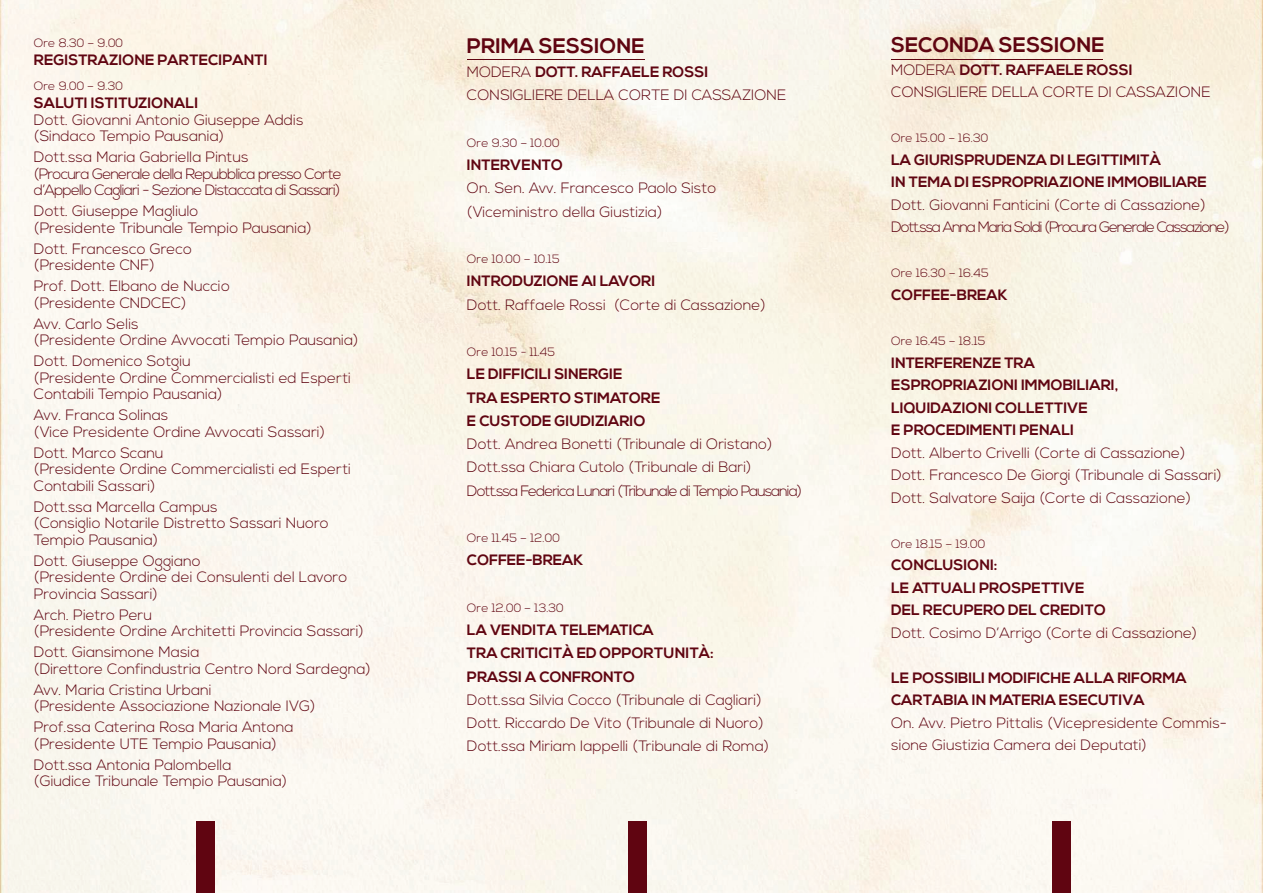
<style>
.page{position:relative;width:1263px;height:893px;background:#fff}
.page>*{position:absolute;margin:0;border:0;box-sizing:border-box;transform-origin:0 0}
.t1{font:700 21px "Nexa";color:#600511}
.t2{font:300 15px/16.5px "Nexa";color:#600511}
.t3{font:700 15px/22.5px "Nexa";color:#600511}
.t4{font:300 15px/16.5px "Nexa";letter-spacing:-.055em;color:#600511}
.t5{font:300 15px/22.5px "Nexa";letter-spacing:-.07em;color:#600511}
.t6{font:300 12px "Nexa";color:#600511}
.s1{font-weight:700}
</style>
<div class="page">
<img style="left:0;top:0;width:1263px;height:893px">
<div style="left:196px;top:822px;width:19px;height:71px;background:#600511"></div>
<div style="left:628px;top:822px;width:19px;height:71px;background:#600511"></div>
<div style="left:1052px;top:822px;width:19px;height:71px;background:#600511"></div>
<hr style="left:467px;top:59px;width:177px;height:1px;background:#600511">
<hr style="left:891px;top:59px;width:212px;height:1px;background:#600511">
<p class="t6" style="left:34px;top:39px;width:91px">Ore 8.30 – 9.00</p>
<p class="t3" style="left:34px;top:51px;width:235px">REGISTRAZIONE PARTECIPANTI</p>
<p class="t6" style="left:34px;top:82px;width:91px">Ore 9.00 – 9.30</p>
<p class="t3" style="left:34px;top:95px;width:166px">SALUTI ISTITUZIONALI</p>
<p class="t2" style="left:34px;top:113px;width:271px">Dott. Giovanni Antonio Giuseppe Addis (Sindaco Tempio Pausania)</p>
<p class="t4" style="left:34px;top:151px;width:309px">Dott.ssa Maria Gabriella Pintus<br>(Procura Generale della Repubblica presso Corte d’Appello Cagliari - Sezione Distaccata di Sassari)</p>
<p class="t2" style="left:34px;top:205px;width:279px">Dott. Giuseppe Magliulo<br>(Presidente Tribunale Tempio Pausania)</p>
<p class="t2" style="left:34px;top:242px;width:160px">Dott. Francesco Greco (Presidente CNF)</p>
<p class="t2" style="left:34px;top:280px;width:197px">Prof. Dott. Elbano de Nuccio (Presidente CNDCEC)</p>
<p class="t2" style="left:34px;top:317px;width:326px">Avv. Carlo Selis<br>(Presidente Ordine Avvocati Tempio Pausania)</p>
<p class="t2" style="left:34px;top:355px;width:319px">Dott. Domenico Sotgiu<br>(Presidente Ordine Commercialisti ed Esperti<br>Contabili Tempio Pausania)</p>
<p class="t2" style="left:34px;top:409px;width:293px">Avv. Franca Solinas<br>(Vice Presidente Ordine Avvocati Sassari)</p>
<p class="t2" style="left:34px;top:446px;width:319px">Dott. Marco Scanu<br>(Presidente Ordine Commercialisti ed Esperti<br>Contabili Sassari)</p>
<p class="t2" style="left:34px;top:500px;width:296px">Dott.ssa Marcella Campus<br>(Consiglio Notarile Distretto Sassari Nuoro<br>Tempio Pausania)</p>
<p class="t2" style="left:34px;top:554px;width:315px">Dott. Giuseppe Oggiano<br>(Presidente Ordine dei Consulenti del Lavoro<br>Provincia Sassari)</p>
<p class="t2" style="left:34px;top:608px;width:331px">Arch. Pietro Peru<br>(Presidente Ordine Architetti Provincia Sassari)</p>
<p class="t2" style="left:34px;top:646px;width:338px">Dott. Giansimone Masia<br>(Direttore Confindustria Centro Nord Sardegna)</p>
<p class="t2" style="left:34px;top:683px;width:283px">Avv. Maria Cristina Urbani<br>(Presidente Associazione Nazionale IVG)</p>
<p class="t2" style="left:34px;top:721px;width:261px">Prof.ssa Caterina Rosa Maria Antona (Presidente UTE Tempio Pausania)</p>
<p class="t2" style="left:34px;top:758px;width:255px">Dott.ssa Antonia Palombella (Giudice Tribunale Tempio Pausania)</p>
<h1 class="t1" style="left:467px;top:39px;width:179px">PRIMA SESSIONE</h1>
<p class="t2" style="left:467px;top:62px;width:321px;line-height:23.2px">MODERA <span class="s1">DOTT. RAFFAELE ROSSI<br></span>CONSIGLIERE DELLA CORTE DI CASSAZIONE</p>
<p class="t6" style="left:467px;top:139px;width:94px">Ore 9.30 – 10.00</p>
<p class="t3" style="left:467px;top:156px;width:97px">INTERVENTO</p>
<p class="t2" style="left:467px;top:178px;width:251px;line-height:23.2px">On. Sen. Avv. Francesco Paolo Sisto (Viceministro della Giustizia)</p>
<p class="t6" style="left:467px;top:255px;width:94px">Ore 10.00 – 10.15</p>
<p class="t3" style="left:467px;top:273px;width:190px">INTRODUZIONE AI LAVORI</p>
<p class="t2" style="left:467px;top:298px;width:300px">Dott. Raffaele Rossi (Corte di Cassazione)</p>
<p class="t6" style="left:467px;top:348px;width:90px">Ore 10.15 - 11.45</p>
<p class="t3" style="left:467px;top:365px;width:195px;line-height:23.2px">LE DIFFICILI SINERGIE<br>TRA ESPERTO STIMATORE<br>E CUSTODE GIUDIZIARIO</p>
<p class="t2" style="left:467px;top:434px;width:337px;line-height:23.2px">Dott. Andrea Bonetti (Tribunale di Oristano)<br>Dott.ssa Chiara Cutolo (Tribunale di Bari)<br>Dott.ssa Federica Lunari (Tribunale di Tempio Pausania)</p>
<p class="t6" style="left:467px;top:534px;width:94px">Ore 11.45 – 12.00</p>
<p class="t3" style="left:467px;top:552px;width:118px">COFFEE-BREAK</p>
<p class="t6" style="left:467px;top:604px;width:98px">Ore 12.00 – 13.30</p>
<p class="t3" style="left:467px;top:621px;width:248px;line-height:23.2px">LA VENDITA TELEMATICA<br>TRA CRITICITÀ ED OPPORTUNITÀ:<br>PRASSI A CONFRONTO</p>
<p class="t2" style="left:467px;top:690px;width:304px;line-height:23.2px">Dott.ssa Silvia Cocco (Tribunale di Cagliari)<br>Dott. Riccardo De Vito (Tribunale di Nuoro)<br>Dott.ssa Miriam Iappelli (Tribunale di Roma)</p>
<h1 class="t1" style="left:891px;top:38px;width:215px">SECONDA SESSIONE</h1>
<p class="t2" style="left:891px;top:60px;width:321px;line-height:22.5px">MODERA <span class="s1">DOTT. RAFFAELE ROSSI<br></span>CONSIGLIERE DELLA CORTE DI CASSAZIONE</p>
<p class="t6" style="left:891px;top:134px;width:99px">Ore 15.00 – 16.30</p>
<p class="t3" style="left:891px;top:151px;width:317px">LA GIURISPRUDENZA DI LEGITTIMITÀ<br>IN TEMA DI ESPROPRIAZIONE IMMOBILIARE</p>
<p class="t5" style="left:891px;top:195px;width:340px">Dott. Giovanni Fanticini (Corte di Cassazione)<br>Dott.ssa Anna Maria Soldi (Procura Generale Cassazione)</p>
<p class="t6" style="left:891px;top:269px;width:99px">Ore 16.30 – 16.45</p>
<p class="t3" style="left:891px;top:286px;width:118px">COFFEE-BREAK</p>
<p class="t6" style="left:891px;top:337px;width:96px">Ore 16.45 – 18.15</p>
<p class="t3" style="left:891px;top:354px;width:229px">INTERFERENZE TRA<br>ESPROPRIAZIONI IMMOBILIARI,<br>LIQUIDAZIONI COLLETTIVE<br>E PROCEDIMENTI PENALI</p>
<p class="t2" style="left:891px;top:443px;width:332px;line-height:22.5px">Dott. Alberto Crivelli (Corte di Cassazione)<br>Dott. Francesco De Giorgi (Tribunale di Sassari)<br>Dott. Salvatore Saija (Corte di Cassazione)</p>
<p class="t6" style="left:891px;top:539px;width:96px">Ore 18.15 – 19.00</p>
<p class="t3" style="left:891px;top:556px;width:216px">CONCLUSIONI:<br>LE ATTUALI PROSPETTIVE<br>DEL RECUPERO DEL CREDITO</p>
<p class="t2" style="left:891px;top:626px;width:307px">Dott. Cosimo D’Arrigo (Corte di Cassazione)</p>
<p class="t3" style="left:891px;top:669px;width:297px">LE POSSIBILI MODIFICHE ALLA RIFORMA<br>CARTABIA IN MATERIA ESECUTIVA</p>
<p class="t2" style="left:891px;top:713px;width:337px;line-height:22.5px">On. Avv. Pietro Pittalis (Vicepresidente Commis&shy;sione Giustizia Camera dei Deputati)</p>
</div>
